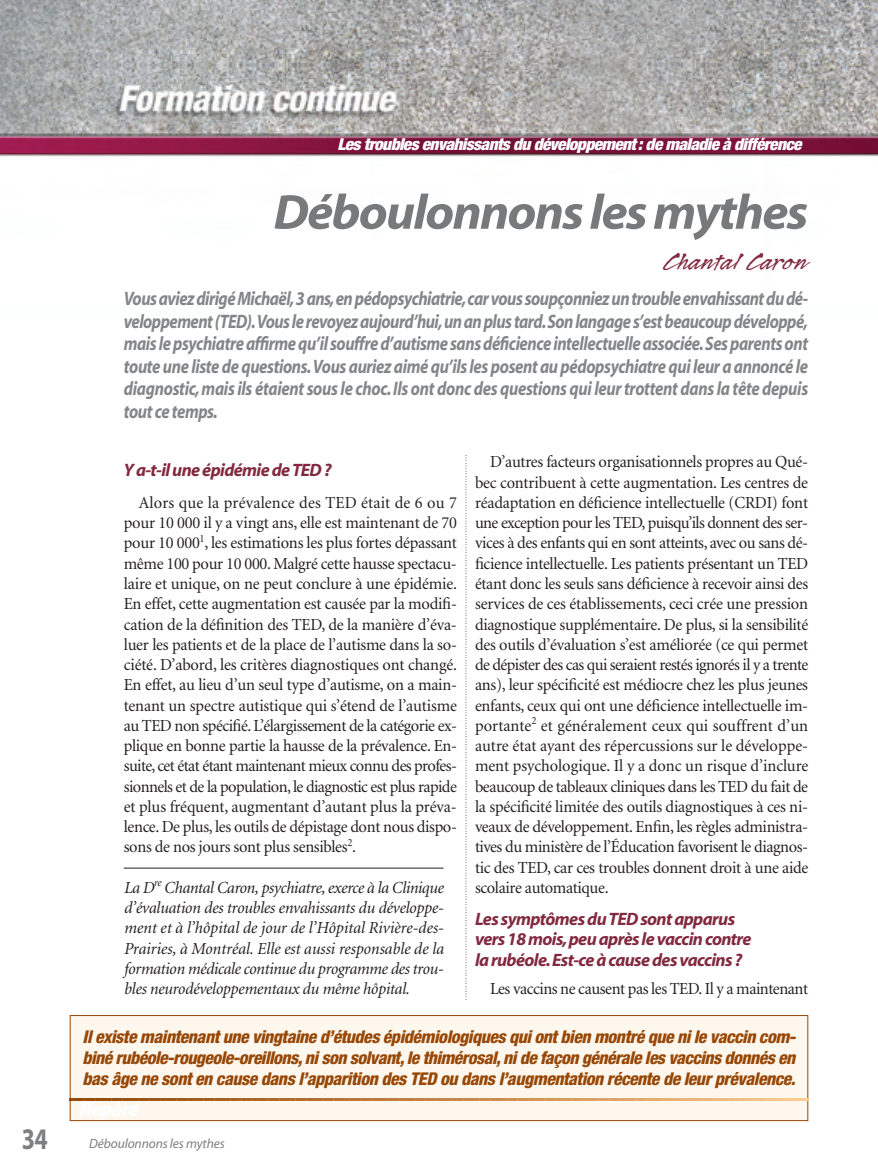
<style>
.page{position:relative;width:878px;height:1175px;background:#fff}
.page>*{position:absolute;margin:0;border:0;box-sizing:border-box;transform-origin:0 0}
.t1{font:italic 700 49.5px "Myriad";letter-spacing:-.035em;color:#77797b;scale:1.05 1}
.t2{font:700 30px "Myriad";color:#7d7f81;scale:.8 1}
.t3{font:27px "Legault Std";color:#82293f;scale:1.2 1}
.t4{font:italic 700 19.5px/22.5px "Myriad";letter-spacing:-.02em;color:#838588;text-align:justify;scale:.85 1}
.t5{font:italic 700 18px/20.2px "Myriad";letter-spacing:-.035em;color:#82293f}
.t6{font:italic 800 condensed 17.7px/21px "Helvetica Neue";color:#974705;text-align:justify}
.t7{font:16.8px/20.2px "Minion";letter-spacing:-.02em;color:#231f20;text-align:justify}
.t8{font:italic 16.8px/20.2px "Minion";letter-spacing:-.015em;color:#231f20;text-align:justify}
.t9{font:italic 900 condensed 16.5px "Helvetica Neue";letter-spacing:-.035em;color:#fff;scale:1.05 1}
.t10{font:italic 13.5px "Myriad";letter-spacing:-.01em;color:#7d7f81}
</style>
<div class="page">
<img style="left:0;top:0;width:878px;height:157px">
<hr style="left:124px;top:867px;width:319px;height:1px;background:#231f20">
<svg style="left:465px;top:455px;width:1px;height:542px"></svg>
<div style="left:70px;top:1015px;width:737px;height:105px;background:#fef7ed"></div>
<div style="left:70px;top:1015px;width:738px;height:105px;border:1px solid #974705"></div>
<svg style="left:70px;top:1098px;width:23px;height:22px"></svg>
<hr style="left:97px;top:1098px;width:2px;height:22px;background:#9b4b0a">
<svg style="left:103px;top:1098px;width:109px;height:22px"></svg>
<hr style="left:216px;top:1098px;width:2px;height:22px;background:#a95d1e">
<svg style="left:222px;top:1098px;width:109px;height:22px"></svg>
<hr style="left:335px;top:1098px;width:2px;height:22px;background:#ba7133">
<svg style="left:341px;top:1098px;width:17px;height:22px"></svg>
<hr style="left:362px;top:1098px;width:2px;height:22px;background:#be7537">
<svg style="left:368px;top:1098px;width:82px;height:22px"></svg>
<hr style="left:454px;top:1098px;width:2px;height:22px;background:#ca8548">
<svg style="left:460px;top:1098px;width:17px;height:22px"></svg>
<hr style="left:481px;top:1098px;width:2px;height:22px;background:#cd8a4d">
<svg style="left:487px;top:1098px;width:82px;height:22px"></svg>
<hr style="left:573px;top:1098px;width:2px;height:22px;background:#da9b60">
<svg style="left:579px;top:1098px;width:17px;height:22px"></svg>
<hr style="left:600px;top:1098px;width:2px;height:22px;background:#dea065">
<svg style="left:606px;top:1098px;width:82px;height:22px"></svg>
<hr style="left:692px;top:1098px;width:2px;height:22px;background:#ecb477">
<svg style="left:698px;top:1098px;width:17px;height:22px"></svg>
<hr style="left:719px;top:1098px;width:2px;height:22px;background:#efba7d">
<svg style="left:725px;top:1098px;width:82px;height:22px"></svg>
<p class="t9" style="left:337px;top:138px;width:446px">Les troubles envahissants du développement : de maladie à différence</p>
<h1 class="t1" style="left:273px;top:193px;width:510px">Déboulonnons les mythes</h1>
<h3 class="t3" style="left:664px;top:243px;width:121px">Chantal Caron</h3>
<p class="t4" style="left:124px;top:289px;width:806px">Vous aviez dirigé Michaël,3 ans,en pédopsychiatrie,car vous soupçonniez un trouble envahissant du dé&shy;veloppement (TED).Vous le revoyez aujourd’hui,un an plus tard.Son langage s’est beaucoup développé, mais le psychiatre affirme qu’il souffre d’autisme sans déficience intellectuelle associée.Ses parents ont toute une liste de questions.Vous auriez aimé qu’ils les posent au pédopsychiatre qui leur a annoncé le diagnostic, mais ils étaient sous le choc. Ils ont donc des questions qui leur trottent dans la tête depuis tout ce temps.</p>
<p class="t7" style="left:475px;top:453px;width:335px;text-indent:15px">D’autres facteurs organisationnels propres au Qué&shy;bec contribuent à cette augmentation. Les centres de réadaptation en déficience intellectuelle (CRDI) font une exception pour les TED, puisqu’ils donnent des ser&shy;vices à des enfants qui en sont atteints, avec ou sans dé&shy;ficience intellectuelle. Les patients présentant un TED étant donc les seuls sans déficience à recevoir ainsi des services de ces établissements, ceci crée une pression diagnostique supplémentaire. De plus, si la sensibilité des outils d’évaluation s’est améliorée (ce qui permet de dépister des cas qui seraient restés ignorés il y a trente ans), leur spécificité est médiocre chez les plus jeunes enfants, ceux qui ont une déficience intellectuelle im&shy;portante<sup>2</sup> et généralement ceux qui souffrent d’un autre état ayant des répercussions sur le développe&shy;ment psychologique. Il y a donc un risque d’inclure beaucoup de tableaux cliniques dans les TED du fait de la spécificité limitée des outils diagnostiques à ces ni&shy;veaux de développement. Enfin, les règles administra&shy;tives du ministère de l’Éducation favorisent le diagnos&shy;tic des TED, car ces troubles donnent droit à une aide scolaire automatique.</p>
<p class="t5" style="left:475px;top:910px;width:278px">Les symptômes du TED sont apparus vers 18 mois,peu après le vaccin contre la rubéole.Est-ce à cause des vaccins ?</p>
<p class="t7" style="left:490px;top:980px;width:319px">Les vaccins ne causent pas les TED. Il y a maintenant</p>
<p class="t5" style="left:124px;top:461px;width:209px">Y a-t-il une épidémie de TED ?</p>
<p class="t7" style="left:124px;top:494px;width:335px;text-indent:15px">Alors que la prévalence des TED était de 6 ou 7 pour 10 000 il y a vingt ans, elle est maintenant de 70 pour 10 000<sup>1</sup>, les estimations les plus fortes dépassant même 100 pour 10 000. Malgré cette hausse spectacu&shy;laire et unique, on ne peut conclure à une épidémie.<br>En effet, cette augmentation est causée par la modifi&shy;cation de la définition des TED, de la manière d’éva&shy;luer les patients et de la place de l’autisme dans la so&shy;ciété. D’abord, les critères diagnostiques ont changé.<br>En effet, au lieu d’un seul type d’autisme, on a main&shy;tenant un spectre autistique qui s’étend de l’autisme au TED non spécifié. L’élargissement de la catégorie ex&shy;plique en bonne partie la hausse de la prévalence. En&shy;suite, cet état étant maintenant mieux connu des profes&shy;sionnels et de la population, le diagnostic est plus rapide et plus fréquent, augmentant d’autant plus la préva&shy;lence. De plus, les outils de dépistage dont nous dispo&shy;sons de nos jours sont plus sensibles<sup>2</sup>.</p>
<p class="t8" style="left:124px;top:878px;width:321px">La D<sup>re</sup> Chantal Caron, psychiatre, exerce à la Clinique d’évaluation des troubles envahissants du développe&shy;ment et à l’hôpital de jour de l’Hôpital Rivière-des-Prairies, à Montréal. Elle est aussi responsable de la formation médicale continue du programme des trou&shy;bles neurodéveloppementaux du même hôpital.</p>
<p class="t6" style="left:82px;top:1027px;width:717px">Ilexiste maintenantune vingtaine d’études épidémiologiques quiontbien montré que nile vaccin com&shy;biné rubéole-rougeole-oreillons, nison solvant, le thimérosal, nide façon générale les vaccins donnés en bas âge ne sonten cause dans l’apparition des TED ou dans l’augmentation récente de leurprévalence.</p>
<h2 class="t2" style="left:22px;top:1127px;width:34px">34</h2>
<p class="t10" style="left:89px;top:1138px;width:137px">Déboulonnons les mythes</p>
</div>
